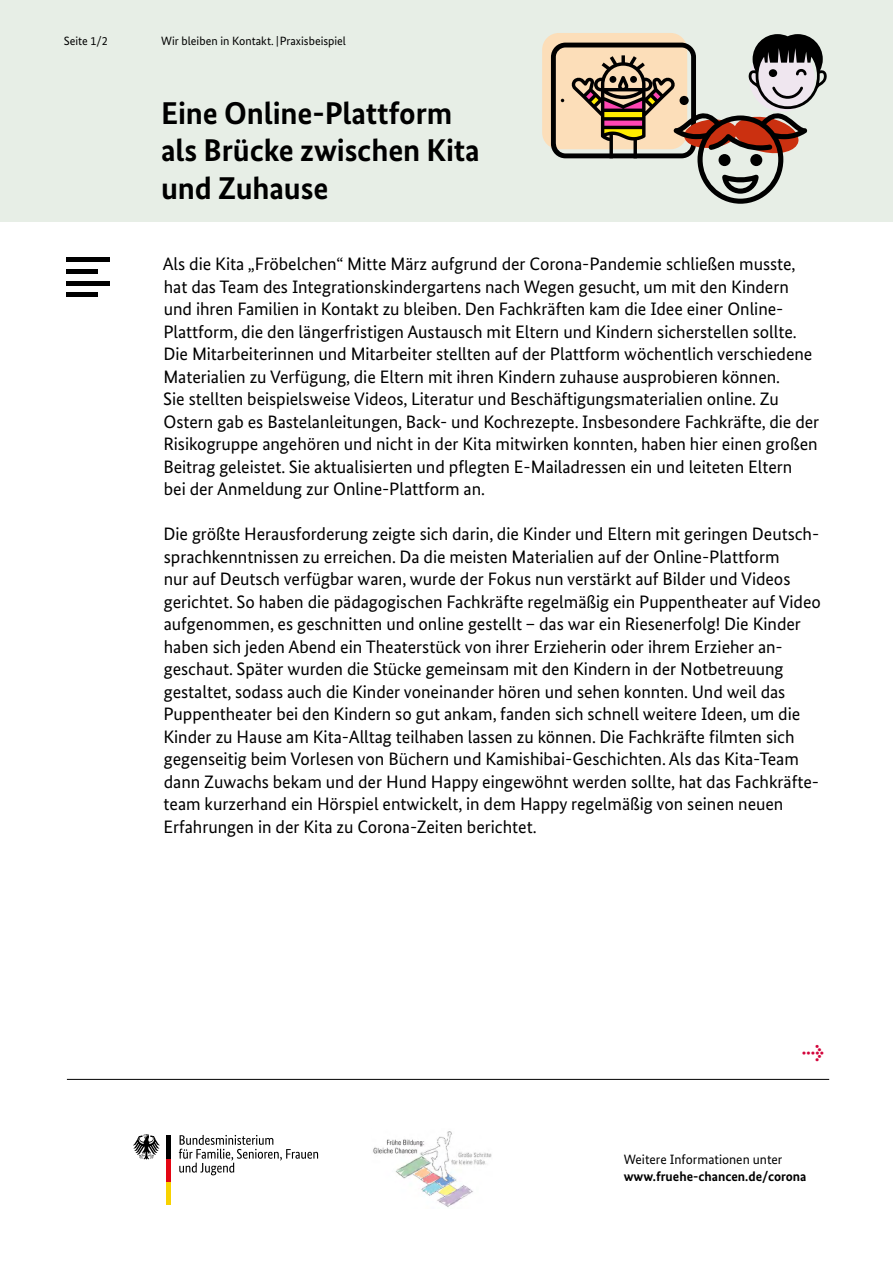
<style>
.page{position:relative;width:893px;height:1263px;background:#fff}
.page>*{position:absolute;margin:0;border:0;box-sizing:border-box;transform-origin:0 0}
.t1{font:700 31.5px/37.5px "Bundes Sans";letter-spacing:-.005em;color:#000}
.t2{font:18px/22.5px "Bundes Sans";letter-spacing:-.005em;color:#000}
.t3{font:700 18px "Meta Pro";color:#d3043b}
.t4{font:700 13.5px "Bundes Sans";color:#000}
.t5{font:13.5px "Bundes Sans";color:#000}
.t6{font:12px "Bundes Sans";color:#000}
</style>
<div class="page">
<div style="left:0;top:0;width:893px;height:221px;background:#e7eee6"></div>
<div style="left:66px;top:257px;width:44px;height:5px;background:#000"></div>
<div style="left:66px;top:269px;width:32px;height:5px;background:#000"></div>
<div style="left:66px;top:281px;width:44px;height:5px;background:#000"></div>
<div style="left:66px;top:292px;width:32px;height:5px;background:#000"></div>
<hr style="left:67px;top:1079px;width:762px;height:1px;background:#000">
<div style="left:542px;top:33px;width:145px;height:116px;background:#fcdeb9;border-radius:17px"></div>
<svg style="left:551px;top:34px;width:276px;height:170px"></svg>
<div style="left:718px;top:154px;width:12px;height:12px;background:#000;border-radius:50%"></div>
<div style="left:750px;top:154px;width:12px;height:12px;background:#000;border-radius:50%"></div>
<svg style="left:179px;top:1135px;width:139px;height:40px"></svg>
<hr style="left:167px;top:1182px;width:4px;height:23px;background:#f8d200">
<hr style="left:167px;top:1158px;width:4px;height:24px;background:#e30613">
<svg style="left:133px;top:1134px;width:27px;height:25px"></svg>
<hr style="left:167px;top:1135px;width:4px;height:23px;background:#000">
<img style="left:373px;top:1131px;width:119px;height:76px">
<p class="t6" style="left:64px;top:34px;width:46px">Seite 1/2</p>
<p class="t6" style="left:161px;top:34px;width:186px">Wir bleiben in Kontakt. |Praxisbeispiel</p>
<h1 class="t1" style="left:161px;top:94px;width:320px">Eine Online-Plattform als Brücke zwischen Kita und Zuhause</h1>
<p class="t2" style="left:163px;top:252px;width:658px">Als die Kita „Fröbelchen“ Mitte März aufgrund der Corona-Pandemie schließen musste, hat das Team des Integrationskindergartens nach Wegen gesucht, um mit den Kindern und ihren Familien in Kontakt zu bleiben. Den Fachkräften kam die Idee einer Online-Plattform, die den längerfristigen Austausch mit Eltern und Kindern sicherstellen sollte.<br>Die Mitarbeiterinnen und Mitarbeiter stellten auf der Plattform wöchentlich verschiedene Materialien zu Verfügung, die Eltern mit ihren Kindern zuhause ausprobieren können.<br>Sie stellten beispielsweise Videos, Literatur und Beschäftigungsmaterialien online. Zu Ostern gab es Bastelanleitungen, Back- und Kochrezepte. Insbesondere Fachkräfte, die der Risikogruppe angehören und nicht in der Kita mitwirken konnten, haben hier einen großen Beitrag geleistet. Sie aktualisierten und pflegten E-Mailadressen ein und leiteten Eltern<br>bei der Anmeldung zur Online-Plattform an.</p>
<p class="t2" style="left:163px;top:522px;width:659px">Die größte Herausforderung zeigte sich darin, die Kinder und Eltern mit geringen Deutsch&shy;sprachkenntnissen zu erreichen. Da die meisten Materialien auf der Online-Plattform<br>nur auf Deutsch verfügbar waren, wurde der Fokus nun verstärkt auf Bilder und Videos gerichtet. So haben die pädagogischen Fachkräfte regelmäßig ein Puppentheater auf Video aufgenommen, es geschnitten und online gestellt – das war ein Riesenerfolg! Die Kinder haben sich jeden Abend ein Theaterstück von ihrer Erzieherin oder ihrem Erzieher an&shy;geschaut. Später wurden die Stücke gemeinsam mit den Kindern in der Notbetreuung gestaltet, sodass auch die Kinder voneinander hören und sehen konnten. Und weil das Puppentheater bei den Kindern so gut ankam, fanden sich schnell weitere Ideen, um die Kinder zu Hause am Kita-Alltag teilhaben lassen zu können. Die Fachkräfte filmten sich gegenseitig beim Vorlesen von Büchern und Kamishibai-Geschichten. Als das Kita-Team dann Zuwachs bekam und der Hund Happy eingewöhnt werden sollte, hat das Fachkräfte&shy;team kurzerhand ein Hörspiel entwickelt, in dem Happy regelmäßig von seinen neuen Erfahrungen in der Kita zu Corona-Zeiten berichtet.</p>
<p class="t3" style="left:802px;top:1040px;width:23px">→</p>
<p class="t5" style="left:624px;top:1151px;width:160px">Weitere Informationen unter</p>
<p class="t4" style="left:624px;top:1168px;width:184px">www.fruehe-chancen.de/corona</p>
</div>
